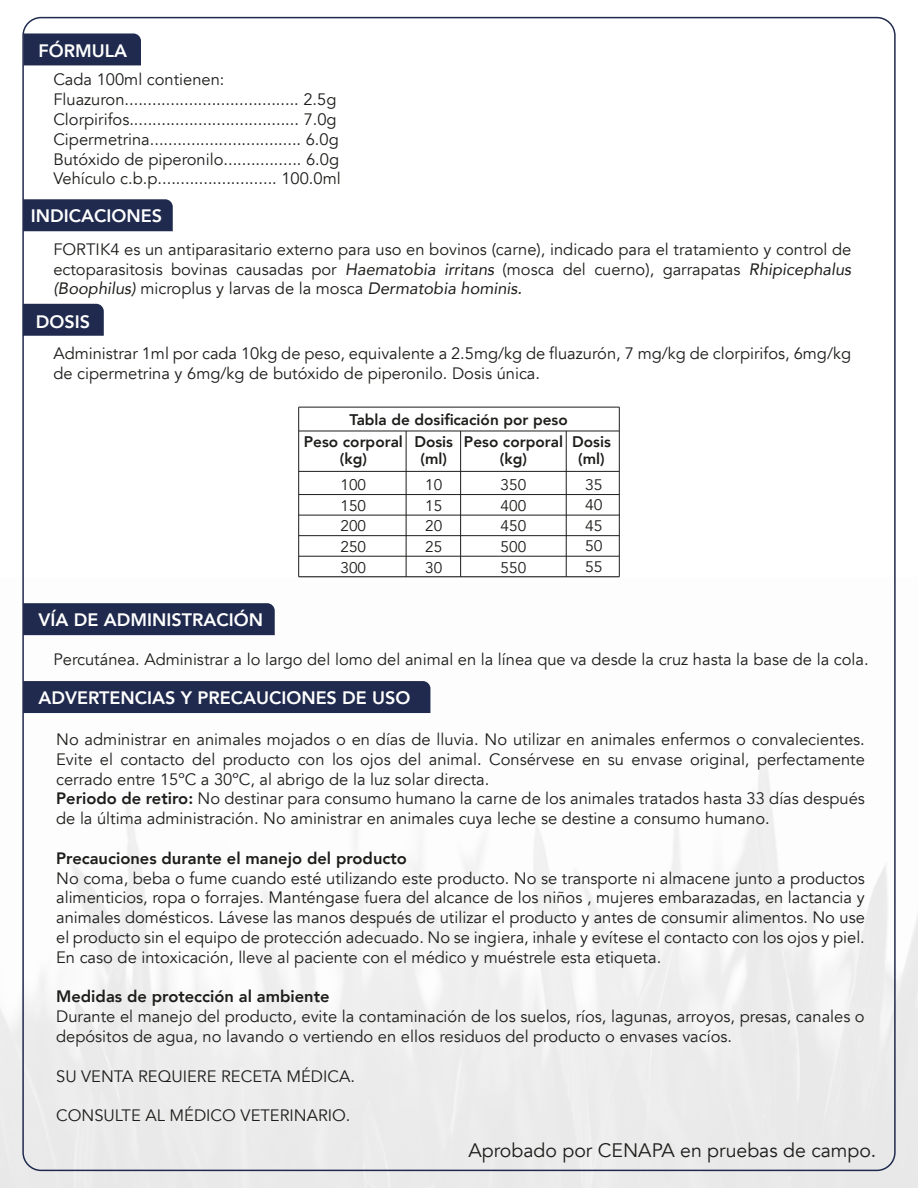
<style>
.page{position:relative;width:918px;height:1188px;background:#fff}
.page>*{position:absolute;margin:0;border:0;box-sizing:border-box;transform-origin:0 0}
.t1{font:19.5px "Avenir";color:#1d1d1b}
.t2{font:800 18px "Avenir";color:#fff}
.t3{font:16.5px/19.8px "Avenir";color:#1d1d1b}
.t4{font:800 16.5px "Avenir";color:#1d1d1b}
.t5{font:800 15.45px/16.2px "Avenir";color:#1d1d1b;text-align:center}
.t6{font:15.45px/20.7px "Avenir";color:#1d1d1b;text-align:justify}
.t7{font:15.3px/20.5px "Avenir";color:#1d1d1b;text-align:justify}
.s1{font-style:italic}
.s2{font-weight:800}
</style>
<div class="page">
<img style="left:0;top:577px;width:918px;height:611px">
<hr style="left:299px;top:471px;width:320px;height:1px;background:#1d1d1b">
<hr style="left:299px;top:431px;width:320px;height:1px;background:#1d1d1b">
<hr style="left:299px;top:407px;width:320px;height:1px;background:#1d1d1b">
<hr style="left:299px;top:494px;width:320px;height:1px;background:#1d1d1b">
<hr style="left:299px;top:515px;width:320px;height:1px;background:#1d1d1b">
<hr style="left:299px;top:535px;width:320px;height:1px;background:#1d1d1b">
<hr style="left:299px;top:556px;width:320px;height:1px;background:#1d1d1b">
<hr style="left:406px;top:431px;width:1px;height:146px;background:#1d1d1b">
<hr style="left:460px;top:431px;width:1px;height:146px;background:#1d1d1b">
<hr style="left:566px;top:431px;width:1px;height:146px;background:#1d1d1b">
<hr style="left:298px;top:407px;width:1px;height:170px;background:#1d1d1b">
<hr style="left:619px;top:407px;width:1px;height:170px;background:#1d1d1b">
<hr style="left:299px;top:576px;width:320px;height:1px;background:#1d1d1b">
<div style="left:24px;top:33px;width:117px;height:32px;background:#1f2a4e"></div>
<div style="left:23px;top:304px;width:81px;height:32px;background:#1f2a4e"></div>
<div style="left:23px;top:199px;width:150px;height:32px;background:#1f2a4e"></div>
<div style="left:23px;top:603px;width:252px;height:32px;background:#1f2a4e"></div>
<div style="left:23px;top:681px;width:407px;height:32px;background:#1f2a4e"></div>
<p class="t2" style="left:38px;top:37px;width:90px">FÓRMULA</p>
<p class="t3" style="left:53px;top:70px;width:289px">Cada 100ml contienen:<br>Fluazuron...................................... 2.5g Clorpirifos..................................... 7.0g Cipermetrina................................. 6.0g Butóxido de piperonilo................. 6.0g Vehículo c.b.p.......................... 100.0ml</p>
<p class="t2" style="left:31px;top:202px;width:133px">INDICACIONES</p>
<p class="t3" style="left:53px;top:239px;width:800px;text-align:justify">FORTIK4 es un antiparasitario externo para uso en bovinos (carne), indicado para el tratamiento y control de ectoparasitosis bovinas causadas por <span class="s1">Haematobia irritans</span> (mosca del cuerno), garrapatas <span class="s1">Rhipicephalus (Boophilus)</span> microplus y larvas de la mosca <span class="s1">Dermatobia hominis.</span></p>
<p class="t2" style="left:36px;top:308px;width:56px">DOSIS</p>
<p class="t3" style="left:53px;top:344px;width:799px">Administrar 1ml por cada 10kg de peso, equivalente a 2.5mg/kg de fluazurón, 7 mg/kg de clorpirifos, 6mg/kg de cipermetrina y 6mg/kg de butóxido de piperonilo. Dosis única.</p>
<p class="t5" style="left:304px;top:409px;width:265px;line-height:22.4px;text-align:left;text-indent:46px">Tabla de dosificación por peso<br>Peso corporal</p>
<p class="t5" style="left:340px;top:450px;width:29px">(kg)</p>
<p class="t5" style="left:464px;top:434px;width:101px">Peso corporal (kg)</p>
<p class="t5" style="left:414px;top:434px;width:40px">Dosis (ml)</p>
<p class="t5" style="left:572px;top:434px;width:40px">Dosis (ml)</p>
<p class="t2" style="left:38px;top:606px;width:226px">VÍA DE ADMINISTRACIÓN</p>
<p class="t6" style="left:425px;top:475px;width:19px">10<br>15<br>20<br>25<br>30</p>
<p class="t6" style="left:341px;top:475px;width:27px">100<br>150<br>200<br>250<br>300</p>
<p class="t6" style="left:501px;top:475px;width:27px">350<br>400<br>450<br>500<br>550</p>
<p class="t7" style="left:585px;top:475px;width:19px">35<br>40<br>45<br>50<br>55</p>
<p class="t3" style="left:53px;top:650px;width:817px">Percutánea. Administrar a lo largo del lomo del animal en la línea que va desde la cruz hasta la base de la cola.</p>
<p class="t2" style="left:38px;top:684px;width:374px">ADVERTENCIAS Y PRECAUCIONES DE USO</p>
<p class="t3" style="left:56px;top:730px;width:810px">No administrar en animales mojados o en días de lluvia. No utilizar en animales enfermos o convalecientes.<br>Evite el contacto del producto con los ojos del animal. Consérvese en su envase original, perfectamente cerrado entre 15ºC a 30ºC, al abrigo de la luz solar directa.<br><span class="s2">Periodo de retiro:</span> No destinar para consumo humano la carne de los animales tratados hasta 33 días después de la última administración. No aministrar en animales cuya leche se destine a consumo humano.</p>
<p class="t4" style="left:56px;top:845px;width:352px">Precauciones durante el manejo del producto</p>
<p class="t3" style="left:56px;top:868px;width:810px;text-align:justify">No coma, beba o fume cuando esté utilizando este producto. No se transporte ni almacene junto a productos alimenticios, ropa o forrajes. Manténgase fuera del alcance de los niños , mujeres embarazadas, en lactancia y animales domésticos. Lávese las manos después de utilizar el producto y antes de consumir alimentos. No use el producto sin el equipo de protección adecuado. No se ingiera, inhale y evítese el contacto con los ojos y piel.<br>En caso de intoxicación, lleve al paciente con el médico y muéstrele esta etiqueta.</p>
<p class="t4" style="left:56px;top:984px;width:275px">Medidas de protección al ambiente</p>
<p class="t3" style="left:56px;top:1007px;width:810px">Durante el manejo del producto, evite la contaminación de los suelos, ríos, lagunas, arroyos, presas, canales o depósitos de agua, no lavando o vertiendo en ellos residuos del producto o envases vacíos.</p>
<p class="t3" style="left:56px;top:1066px;width:300px">SU VENTA REQUIERE RECETA MÉDICA.</p>
<p class="t3" style="left:56px;top:1106px;width:296px">CONSULTE AL MÉDICO VETERINARIO.</p>
<p class="t1" style="left:469px;top:1139px;width:409px">Aprobado por CENAPA en pruebas de campo.</p>
</div>
